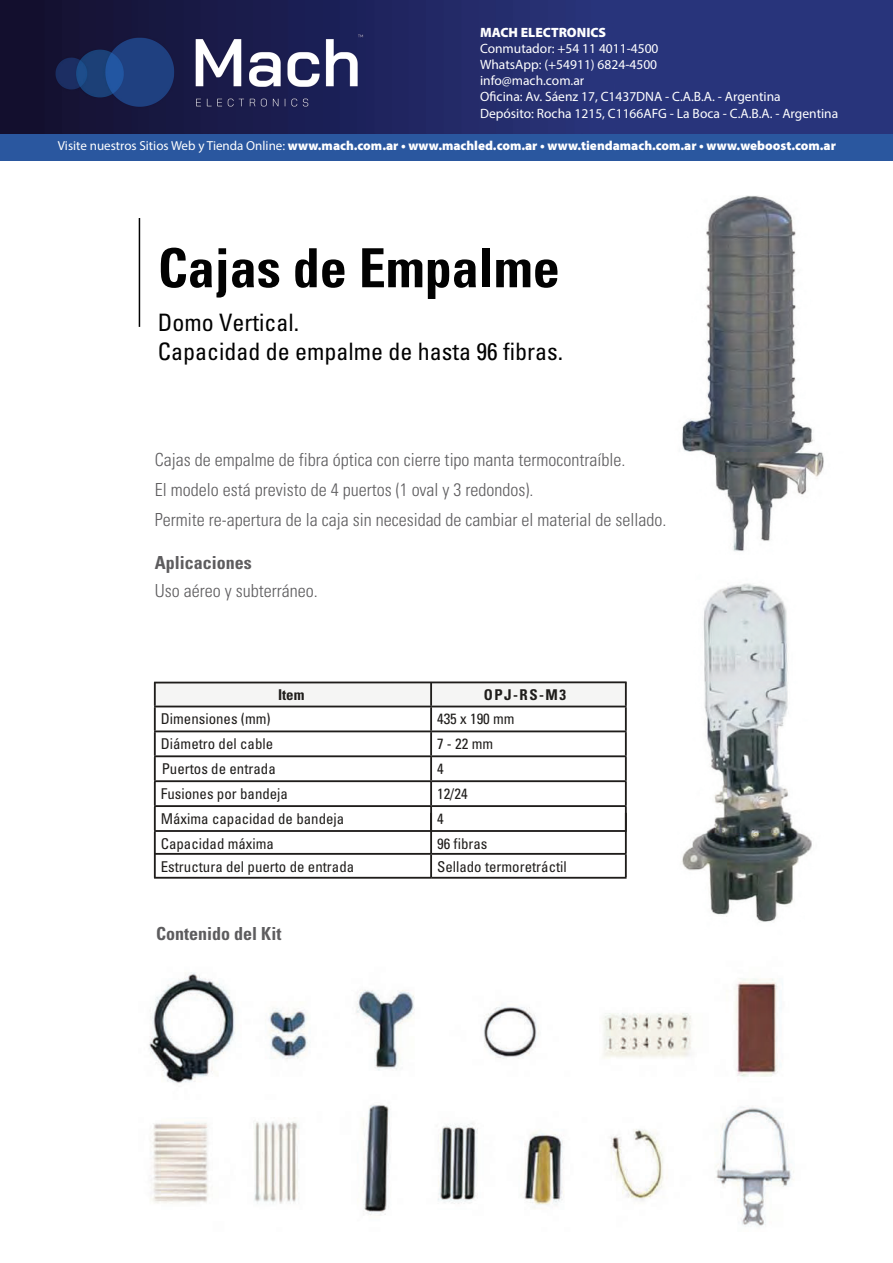
<style>
.page{position:relative;width:893px;height:1263px;background:#fff}
.page>*{position:absolute;margin:0;border:0;box-sizing:border-box;transform-origin:0 0}
.t1{font:54px "Univers Condensed Bold+YESHZM";color:#020202}
.t2{font:31.5px "Univers Condensed Bold+YESHZM";color:#020202}
.t3{font:24px/28.8px "Univers Condensed+PMNOMM";color:#020202}
.t4{font:18px/30px "Univers Condensed Light+CCFBLS";color:#5d5c5e}
.t5{font:18px "Univers Condensed Bold+HPLBVO";color:#5d5c5e}
.t6{font:18px "Univers Condensed Bold+YESHZM";color:#5d5c5e}
.t7{font:14.85px/25.3px "Univers Condensed+VGUONV";color:#1f1d1b}
.t8{font:14.85px "Univers Condensed Bold+VDCBGP";letter-spacing:.1em;color:#1f1d1b}
.t9{font:13.5px/16.2px "Myriad Pro";color:#fff}
.t10{font:900 13.5px "Myriad Pro";color:#fff}
.t11{font:900 13.05px "Myriad Pro";color:#fff}
.s1{font-weight:400}
</style>
<div class="page">
<div style="left:0;top:132px;width:893px;height:29px;background:#2a579f"></div>
<img style="left:0;top:0;width:893px;height:134px">
<img style="left:681px;top:583px;width:131px;height:339px">
<hr style="left:139px;top:218px;width:1px;height:109px;background:#020202">
<div style="left:155px;top:682px;width:471px;height:24px;background:#f5f5f4"></div>
<hr style="left:154px;top:682px;width:2px;height:24px;background:#1f1d1b">
<hr style="left:430px;top:682px;width:2px;height:24px;background:#1f1d1b">
<hr style="left:625px;top:682px;width:2px;height:24px;background:#1f1d1b">
<hr style="left:154px;top:706px;width:277px;height:1px;background:#1f1d1b">
<hr style="left:154px;top:707px;width:2px;height:24px;background:#1f1d1b">
<hr style="left:431px;top:706px;width:196px;height:1px;background:#1f1d1b">
<hr style="left:154px;top:681px;width:473px;height:2px;background:#1f1d1b">
<hr style="left:430px;top:707px;width:2px;height:24px;background:#1f1d1b">
<hr style="left:625px;top:707px;width:2px;height:24px;background:#1f1d1b">
<hr style="left:154px;top:730px;width:277px;height:2px;background:#1f1d1b">
<hr style="left:154px;top:732px;width:2px;height:23px;background:#1f1d1b">
<hr style="left:431px;top:730px;width:196px;height:2px;background:#1f1d1b">
<hr style="left:430px;top:732px;width:2px;height:23px;background:#1f1d1b">
<hr style="left:625px;top:732px;width:2px;height:23px;background:#1f1d1b">
<hr style="left:154px;top:755px;width:277px;height:2px;background:#1f1d1b">
<hr style="left:154px;top:757px;width:2px;height:23px;background:#1f1d1b">
<hr style="left:431px;top:755px;width:196px;height:2px;background:#1f1d1b">
<hr style="left:430px;top:757px;width:2px;height:23px;background:#1f1d1b">
<hr style="left:625px;top:757px;width:2px;height:23px;background:#1f1d1b">
<hr style="left:154px;top:780px;width:277px;height:2px;background:#1f1d1b">
<hr style="left:154px;top:782px;width:2px;height:23px;background:#1f1d1b">
<hr style="left:431px;top:780px;width:196px;height:2px;background:#1f1d1b">
<hr style="left:430px;top:782px;width:2px;height:23px;background:#1f1d1b">
<hr style="left:625px;top:782px;width:2px;height:23px;background:#1f1d1b">
<hr style="left:154px;top:805px;width:277px;height:2px;background:#1f1d1b">
<hr style="left:154px;top:807px;width:2px;height:23px;background:#1f1d1b">
<hr style="left:431px;top:805px;width:196px;height:2px;background:#1f1d1b">
<hr style="left:430px;top:807px;width:2px;height:23px;background:#1f1d1b">
<hr style="left:625px;top:807px;width:2px;height:23px;background:#1f1d1b">
<hr style="left:154px;top:830px;width:277px;height:2px;background:#1f1d1b">
<hr style="left:154px;top:832px;width:2px;height:46px;background:#1f1d1b">
<hr style="left:431px;top:830px;width:196px;height:2px;background:#1f1d1b">
<hr style="left:430px;top:813px;width:2px;height:40px;background:#1f1d1b">
<hr style="left:625px;top:813px;width:2px;height:40px;background:#1f1d1b">
<hr style="left:154px;top:853px;width:277px;height:2px;background:#1f1d1b">
<hr style="left:431px;top:853px;width:196px;height:2px;background:#1f1d1b">
<hr style="left:430px;top:855px;width:2px;height:22px;background:#1f1d1b">
<hr style="left:625px;top:855px;width:2px;height:22px;background:#1f1d1b">
<hr style="left:154px;top:877px;width:277px;height:2px;background:#1f1d1b">
<hr style="left:431px;top:877px;width:196px;height:2px;background:#1f1d1b">
<img style="left:149px;top:972px;width:645px;height:255px">
<img style="left:682px;top:196px;width:142px;height:355px">
<p class="t10" style="left:480px;top:27px;width:128px">MACH ELECTRONICS</p>
<p class="t9" style="left:480px;top:41px;width:360px">Conmutador: +54 11 4011-4500<br>WhatsApp: (+54911) 6824-4500<br>info@mach.com.ar<br>Oficina: Av. Sáenz 17, C1437DNA - C.A.B.A. - Argentina<br>Depósito: Rocha 1215, C1166AFG - La Boca - C.A.B.A. - Argentina</p>
<p class="t11" style="left:58px;top:141px;width:779px"><span class="s1">Visite nuestros Sitios Web y Tienda Online:</span> www.mach.com.ar • www.machled.com.ar • www.tiendamach.com.ar • www.weboost.com.ar</p>
<h1 class="t1" style="left:158px;top:248px;width:403px">Cajas de Empalme</h1>
<h3 class="t3" style="left:158px;top:310px;width:407px">Domo Vertical.<br>Capacidad de empalme de hasta 96 fibras.</h3>
<h2 class="t2" style="left:155px;top:264px;width:82px">óptica</h2>
<p class="t4" style="left:155px;top:446px;width:513px">Cajas de empalme de fibra óptica con cierre tipo manta termocontraíble.<br>El modelo está previsto de 4 puertos (1 oval y 3 redondos).<br>Permite re-apertura de la caja sin necesidad de cambiar el material de sellado.</p>
<p class="t6" style="left:155px;top:556px;width:99px">Aplicaciones</p>
<p class="t4" style="left:155px;top:577px;width:164px">Uso aéreo y subterráneo.</p>
<p class="t8" style="left:278px;top:689px;width:28px">Item</p>
<p class="t8" style="left:484px;top:689px;width:84px">OPJ-RS-M3</p>
<p class="t7" style="left:161px;top:707px;width:111px">Dimensiones (mm)</p>
<p class="t7" style="left:437px;top:707px;width:79px">435 x 190 mm<br>7 - 22 mm<br>4</p>
<p class="t7" style="left:161px;top:782px;width:129px">Fusiones por bandeja</p>
<p class="t7" style="left:161px;top:733px;width:116px;line-height:24.9px">Diámetro del cable<br>Puertos de entrada</p>
<p class="t7" style="left:437px;top:782px;width:32px">12/24</p>
<p class="t7" style="left:161px;top:807px;width:185px">Máxima capacidad de bandeja</p>
<p class="t7" style="left:437px;top:807px;width:8px">4</p>
<p class="t7" style="left:161px;top:832px;width:115px">Capacidad máxima</p>
<p class="t7" style="left:437px;top:832px;width:52px">96 fibras</p>
<p class="t7" style="left:161px;top:855px;width:195px">Estructura del puerto de entrada</p>
<p class="t7" style="left:437px;top:855px;width:131px">Sellado termoretráctil</p>
<p class="t5" style="left:156px;top:927px;width:127px">Contenido del Kit</p>
</div>
